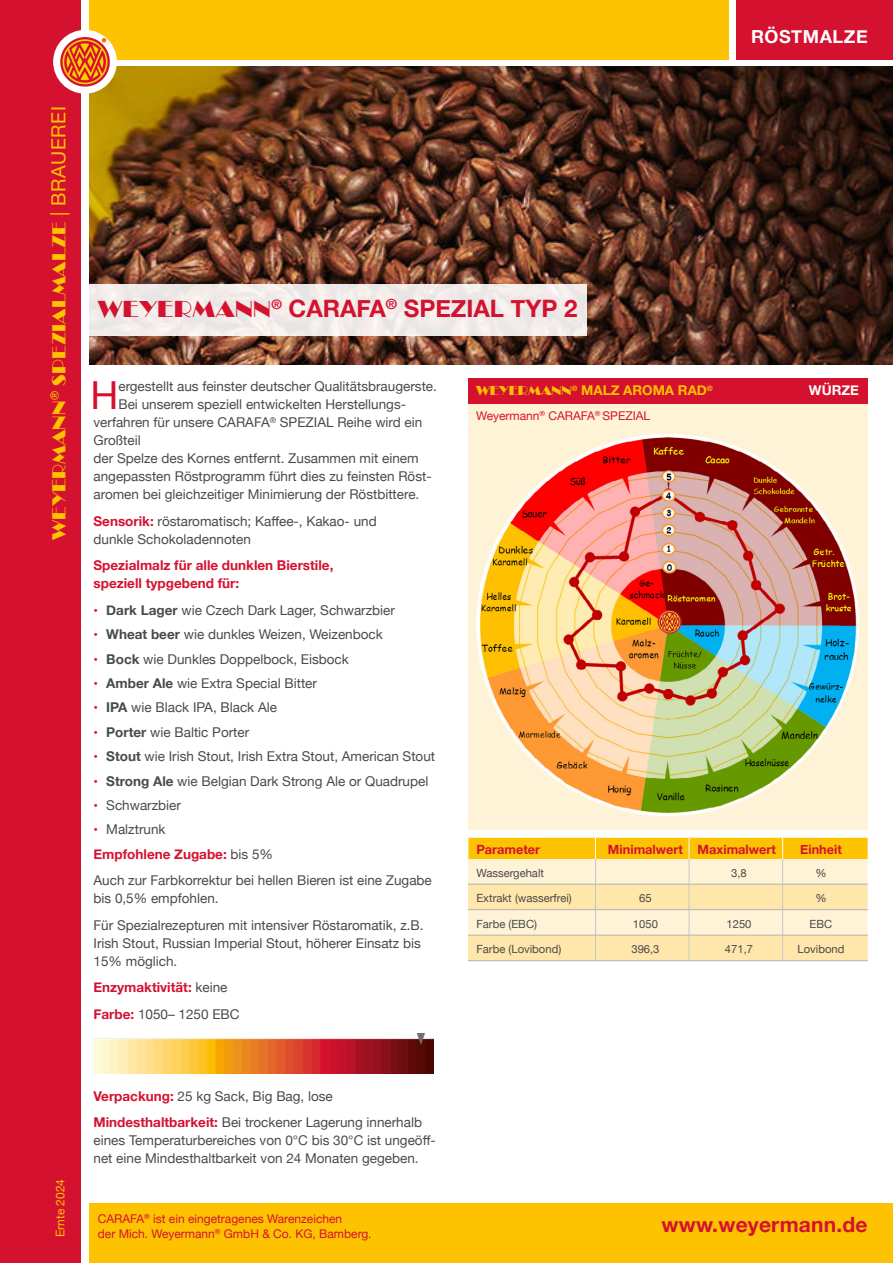
<style>
.page{position:relative;width:893px;height:1263px;background:#fff}
.page>*{position:absolute;margin:0;border:0;box-sizing:border-box;transform-origin:0 0}
.t1{font:38.7px "Helvetica Neue";color:#d51130}
.t2{font:700 24px "Helvetica Neue";color:#d51130}
.t3{font:700 21px "Helvetica Neue";letter-spacing:.01em;color:#d51130}
.t4{font:19.5px "Broadway";letter-spacing:.01em;color:#fdc300}
.t5{font:700 18px "Helvetica Neue";letter-spacing:.03em;color:#fff}
.t6{font:13.5px/18px "Helvetica Neue";color:#4a4a49}
.t7{font:700 13.5px/18px "Helvetica Neue";color:#d51130}
.t8{font:700 13.5px "Helvetica Neue";color:#fdc300}
.t9{font:700 13.5px "Helvetica Neue";color:#fff}
.t10{font:700 12.75px "Helvetica Neue";color:#d51130}
.t11{font:12px/14.4px "Helvetica Neue";color:#d51130}
.t12{font:12px "Helvetica Neue";color:#fdc300}
.t13{font:11.25px "Helvetica Neue";color:#4a4a49}
.s1{font-family:"Helvetica Neue"}
.s2{font-family:"Broadway";font-weight:400}
.s3{font-weight:700;color:#d51130}
.s4{font-size:12.75px;color:#d51130}
.s5{font-weight:700}
.s6{font-weight:400;font-size:12.75px}
.s7{font-weight:400;color:#4a4a49}
</style>
<div class="page">
<div style="left:89px;top:1203px;width:804px;height:60px;background:#fdc300"></div>
<div style="left:89px;top:0;width:640px;height:60px;background:#fdc300"></div>
<div style="left:736px;top:0;width:157px;height:60px;background:#d51130"></div>
<div style="left:0;top:0;width:81px;height:1263px;background:#d51130"></div>
<div style="left:468px;top:404px;width:399px;height:425px;background:#fff3d7"></div>
<div style="left:468px;top:378px;width:399px;height:26px;background:#d51130"></div>
<img style="left:476px;top:434px;width:383px;height:382px;border-radius:191px">
<svg style="left:468px;top:838px;width:400px;height:122px;background:#fde59f"></svg>
<hr style="left:468px;top:884px;width:127px;height:1px;background:#b3b2b2">
<hr style="left:595px;top:884px;width:94px;height:1px;background:#b3b2b2">
<hr style="left:689px;top:884px;width:94px;height:1px;background:#b3b2b2">
<hr style="left:783px;top:884px;width:85px;height:1px;background:#b3b2b2">
<hr style="left:468px;top:909px;width:127px;height:1px;background:#b3b2b2">
<hr style="left:595px;top:909px;width:94px;height:1px;background:#b3b2b2">
<hr style="left:689px;top:909px;width:94px;height:1px;background:#b3b2b2">
<hr style="left:783px;top:909px;width:85px;height:1px;background:#b3b2b2">
<hr style="left:468px;top:935px;width:127px;height:1px;background:#b3b2b2">
<hr style="left:595px;top:935px;width:94px;height:1px;background:#b3b2b2">
<hr style="left:689px;top:935px;width:94px;height:1px;background:#b3b2b2">
<hr style="left:783px;top:935px;width:85px;height:1px;background:#b3b2b2">
<hr style="left:468px;top:960px;width:127px;height:1px;background:#b3b2b2">
<hr style="left:595px;top:960px;width:94px;height:1px;background:#b3b2b2">
<hr style="left:689px;top:960px;width:94px;height:1px;background:#b3b2b2">
<hr style="left:783px;top:960px;width:85px;height:1px;background:#b3b2b2">
<img style="left:94px;top:1034px;width:340px;height:39px">
<img style="left:89px;top:67px;width:804px;height:298px">
<div style="left:89px;top:285px;width:498px;height:51px;background:#f0ebe9"></div>
<div style="left:53px;top:30px;width:64px;height:64px;background:#fff;border-radius:50%"></div>
<svg style="left:60px;top:37px;width:50px;height:50px"></svg>
<h3 class="t5" style="left:751px;top:23px;width:118px">RÖSTMALZE</h3>
<h3 class="t4" style="left:48px;top:540px;width:435px;rotate:-90deg">WEYERMANN<sup>®</sup> SPEZIALMALZE <span class="s1">| BRAUEREI</span></h3>
<h2 class="t2" style="left:98px;top:289px;width:481px"><span class="s2">WEYERMANN</span><sup>®</sup> CARAFA<sup>®</sup> SPEZIAL TYP 2</h2>
<h1 class="t1" style="left:91px;top:368px;width:29px">H</h1>
<p class="t6" style="left:118px;top:378px;width:320px">ergestellt aus feinster deutscher Qualitätsbraugerste.</p>
<p class="t6" style="left:118px;top:396px;width:289px">Bei unserem speziell entwickelten Herstellungs-</p>
<p class="t6" style="left:94px;top:414px;width:330px">verfahren für unsere CARAFA<sup>®</sup> SPEZIAL Reihe wird ein</p>
<p class="t6" style="left:94px;top:432px;width:49px">Großteil</p>
<p class="t6" style="left:94px;top:450px;width:327px">der Spelze des Kornes entfernt. Zusammen mit einem</p>
<p class="t6" style="left:94px;top:468px;width:340px">angepassten Röstprogramm führt dies zu feinsten Röst-</p>
<p class="t6" style="left:94px;top:486px;width:327px">aromen bei gleichzeitiger Minimierung der Röstbittere.</p>
<p class="t6" style="left:94px;top:513px;width:285px"><span class="s3">Sensorik:</span> röstaromatisch; Kaffee-, Kakao- und dunkle Schokoladennoten</p>
<p class="t7" style="left:94px;top:557px;width:241px">Spezialmalz für alle dunklen Bierstile, speziell typgebend für:</p>
<p class="t6" style="left:94px;top:602px;width:303px"><span class="s4">•</span> <span class="s5">Dark Lager</span> wie Czech Dark Lager, Schwarzbier</p>
<p class="t6" style="left:94px;top:626px;width:291px"><span class="s4">•</span> <span class="s5">Wheat beer</span> wie dunkles Weizen, Weizenbock</p>
<p class="t6" style="left:94px;top:651px;width:257px"><span class="s4">•</span> <span class="s5">Bock</span> wie Dunkles Doppelbock, Eisbock</p>
<p class="t6" style="left:94px;top:675px;width:225px"><span class="s4">•</span> <span class="s5">Amber Ale</span> wie Extra Special Bitter</p>
<p class="t6" style="left:94px;top:699px;width:185px"><span class="s4">•</span> <span class="s5">IPA</span> wie Black IPA, Black Ale</p>
<p class="t6" style="left:94px;top:724px;width:157px"><span class="s4">•</span> <span class="s5">Porter</span> wie Baltic Porter</p>
<p class="t6" style="left:94px;top:748px;width:343px"><span class="s4">•</span> <span class="s5">Stout</span> wie Irish Stout, Irish Extra Stout, American Stout</p>
<p class="t6" style="left:94px;top:772px;width:336px"><span class="s4">•</span> <span class="s5">Strong Ale</span> wie Belgian Dark Strong Ale or Quadrupel</p>
<p class="t6" style="left:94px;top:797px;width:89px"><span class="s4">•</span> Schwarzbier</p>
<p class="t7" style="left:94px;top:818px;width:181px;line-height:24.5px"><span class="s6">•</span> <span class="s7">Malztrunk<br></span>Empfohlene Zugabe: <span class="s7">bis 5%</span></p>
<p class="t6" style="left:94px;top:872px;width:340px">Auch zur Farbkorrektur bei hellen Bieren ist eine Zugabe bis 0,5% empfohlen.</p>
<p class="t6" style="left:94px;top:917px;width:332px">Für Spezialrezepturen mit intensiver Röstaromatik, z.B.<br>Irish Stout, Russian Imperial Stout, höherer Einsatz bis<br>15% möglich.</p>
<p class="t7" style="left:94px;top:974px;width:148px;line-height:26.5px">Enzymaktivität: <span class="s7">keine<br></span>Farbe: <span class="s7">1050– 1250 EBC</span></p>
<p class="t8" style="left:476px;top:380px;width:238px"><span class="s2">WEYERMANN</span><sup>®</sup> MALZ AROMA RAD<sup>®</sup></p>
<p class="t9" style="left:809px;top:380px;width:51px">WÜRZE</p>
<p class="t11" style="left:476px;top:409px;width:176px">Weyermann<sup>®</sup> CARAFA<sup>®</sup> SPEZIAL</p>
<p class="t10" style="left:476px;top:839px;width:65px">Parameter</p>
<p class="t10" style="left:608px;top:839px;width:169px">Minimalwert Maximalwert</p>
<p class="t10" style="left:800px;top:839px;width:43px">Einheit</p>
<p class="t13" style="left:476px;top:865px;width:69px">Wassergehalt</p>
<p class="t13" style="left:731px;top:865px;width:17px">3,8</p>
<p class="t13" style="left:815px;top:865px;width:13px">%</p>
<p class="t13" style="left:476px;top:890px;width:97px">Extrakt (wasserfrei)</p>
<p class="t13" style="left:639px;top:890px;width:14px">65</p>
<p class="t13" style="left:815px;top:890px;width:13px">%</p>
<p class="t13" style="left:476px;top:916px;width:62px">Farbe (EBC)</p>
<p class="t13" style="left:633px;top:916px;width:27px">1050</p>
<p class="t13" style="left:726px;top:916px;width:27px">1250</p>
<p class="t13" style="left:810px;top:916px;width:24px">EBC</p>
<p class="t13" style="left:476px;top:941px;width:86px">Farbe (Lovibond)</p>
<p class="t13" style="left:631px;top:941px;width:30px">396,3</p>
<p class="t13" style="left:725px;top:941px;width:30px">471,7</p>
<p class="t13" style="left:797px;top:941px;width:48px">Lovibond</p>
<p class="t12" style="left:52px;top:1237px;width:60px;rotate:-90deg">Ernte 2024</p>
<p class="t6" style="left:94px;top:1083px;width:330px;line-height:26.5px"><span class="s3">Verpackung:</span> 25 kg Sack, Big Bag, lose<br><span class="s3">Mindesthaltbarkeit:</span> Bei trockener Lagerung innerhalb</p>
<p class="t6" style="left:94px;top:1132px;width:344px">eines Temperaturbereiches von 0°C bis 30°C ist ungeöff&shy;net eine Mindesthaltbarkeit von 24 Monaten gegeben.</p>
<p class="t11" style="left:98px;top:1212px;width:275px">CARAFA<sup>®</sup> ist ein eingetragenes Warenzeichen<br>der Mich. Weyermann<sup>®</sup> GmbH &amp; Co. KG, Bamberg.</p>
<h3 class="t3" style="left:661px;top:1208px;width:208px">www.weyermann.de</h3>
</div>
